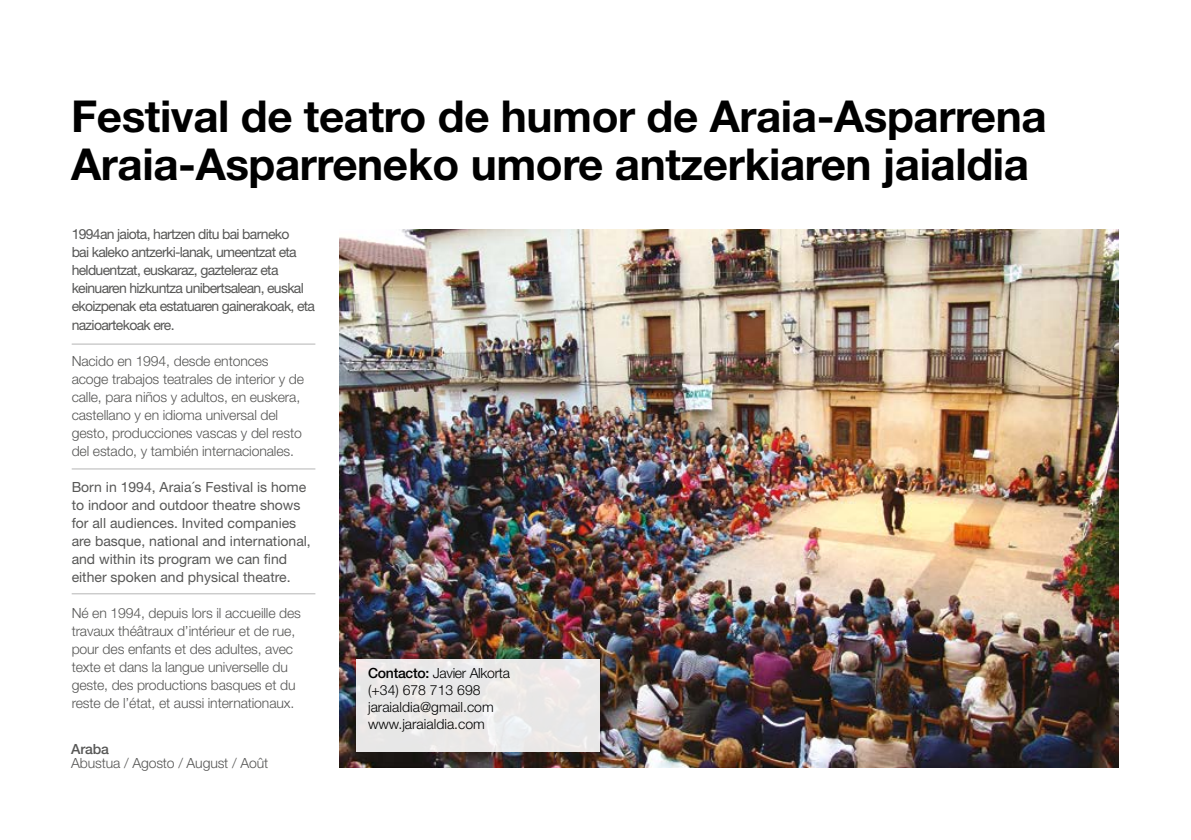
<style>
.page{position:relative;width:1191px;height:840px;background:#fff}
.page>*{position:absolute;margin:0;border:0;box-sizing:border-box;transform-origin:0 0}
.t1{font:700 44px/48px "Helvetica Neue LT Std";letter-spacing:-.01em;color:#000}
.t2{font:300 14px/18px "Helvetica Neue LT Std";letter-spacing:-.01em;color:#575756}
.t3{font:14px/18px "Helvetica Neue LT Std";letter-spacing:-.05em;color:#575756}
.t4{font:14px/18px "Helvetica Neue LT Std";color:#575756}
.t5{font:300 14px/16.8px "Helvetica Neue LT Std";color:#000}
.t6{font:500 14px "Helvetica Neue LT Std";letter-spacing:-.01em;color:#575756}
.s1{font-weight:500}
</style>
<div class="page">
<hr style="left:72px;top:343px;width:243px;height:1px;background:#000">
<hr style="left:72px;top:468px;width:243px;height:1px;background:#000">
<hr style="left:72px;top:593px;width:243px;height:1px;background:#000">
<img style="left:340px;top:229px;width:779px;height:538px">
<div style="left:356px;top:658px;width:244px;height:93px;background:#e9e8e8"></div>
<h1 class="t1" style="left:71px;top:91px;width:977px">Festival de teatro de humor de Araia-Asparrena<br>Araia-Asparreneko umore antzerkiaren jaialdia</h1>
<p class="t3" style="left:72px;top:225px;width:245px">1994an jaiota, hartzen ditu bai barneko<br>bai kaleko antzerki-lanak, umeentzat eta helduentzat, euskaraz, gazteleraz eta keinuaren hizkuntza unibertsalean, euskal ekoizpenak eta estatuaren gainerakoak, eta nazioartekoak ere.</p>
<p class="t2" style="left:72px;top:351px;width:234px">Nacido en 1994, desde entonces acoge trabajos teatrales de interior y de calle, para niños y adultos, en euskera, castellano y en idioma universal del gesto, producciones vascas y del resto del estado, y también internacionales.</p>
<p class="t4" style="left:72px;top:477px;width:241px">Born in 1994, Araia´s Festival is home to indoor and outdoor theatre shows for all audiences. Invited companies are basque, national and international, and within its program we can find either spoken and physical theatre.</p>
<p class="t2" style="left:72px;top:603px;width:231px">Né en 1994, depuis lors il accueille des travaux théâtraux d’intérieur et de rue, pour des enfants et des adultes, avec texte et dans la langue universelle du geste, des productions basques et du reste de l’état, et aussi internationaux.</p>
<p class="t6" style="left:71px;top:739px;width:39px">Araba</p>
<p class="t2" style="left:71px;top:752px;width:198px">Abustua / Agosto / August / Août</p>
<p class="t5" style="left:368px;top:664px;width:143px"><span class="s1">Contacto:</span> Javier Alkorta (+34) 678 713 698 jaraialdia@gmail.com www.jaraialdia.com</p>
</div>
